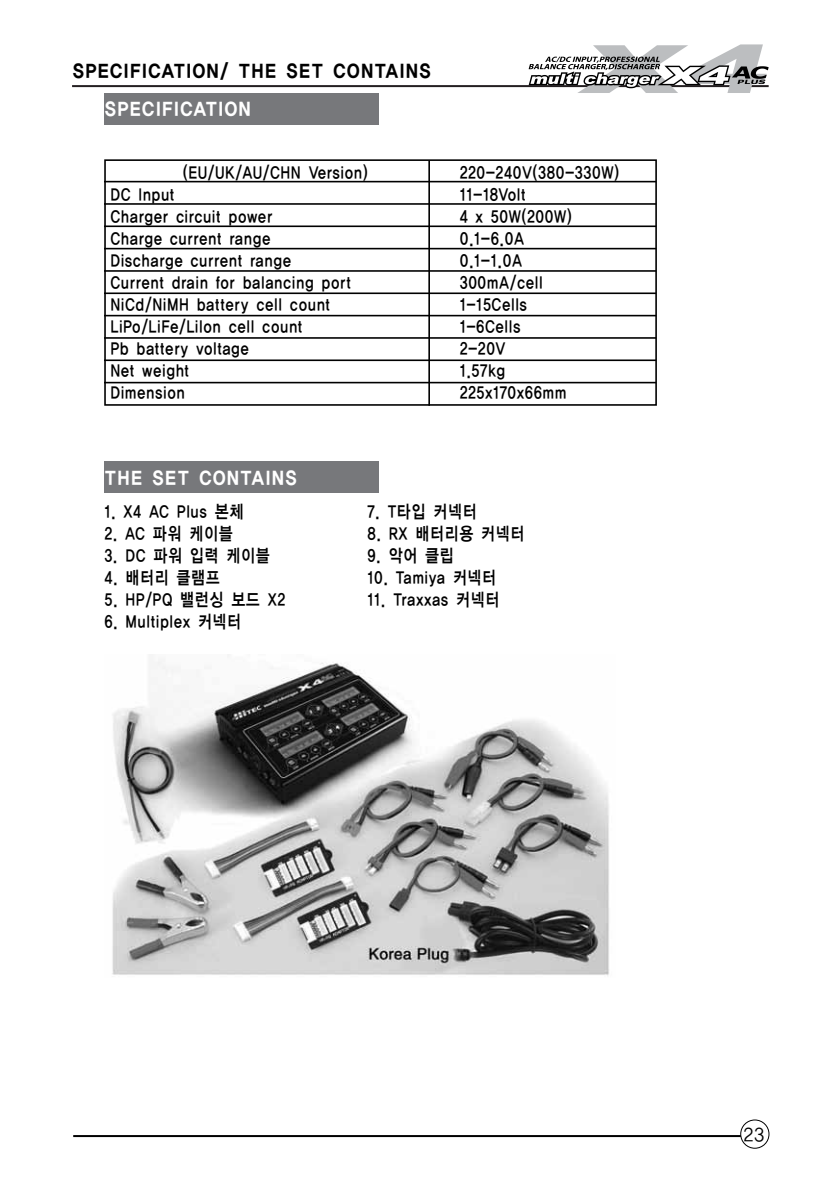
<style>
.page{position:relative;width:840px;height:1191px;background:#fff}
.page>*{position:absolute;margin:0;border:0;box-sizing:border-box;transform-origin:0 0}
.t1{font:20px "YDIYGO160 KS Cpc EUC H";color:#fff;scale:.9 1}
.t2{font:20px "YDIYGO160 KS Cpc EUC H";color:#000;scale:.9 1}
.t3{font:20px "YDIYGO120 KS Cpc EUC H";color:#000;scale:.95 1}
.t4{font:18px/22px "YDIYGO140 KS Cpc EUC H";letter-spacing:-.01em;color:#000;scale:.82 1}
</style>
<div class="page">
<hr style="left:73px;top:1135px;width:667px;height:2px;background:#000">
<div style="left:739px;top:1119px;width:30px;height:29px;border:1px solid #000;border-radius:50%"></div>
<hr style="left:72px;top:85px;width:696px;height:2px;background:#241f21">
<svg style="left:528px;top:44px;width:240px;height:49px"></svg>
<div style="left:104px;top:159px;width:552px;height:247px;border:2px solid #000"></div>
<hr style="left:104px;top:181px;width:551px;height:1px;background:#000">
<hr style="left:104px;top:203px;width:551px;height:2px;background:#000">
<hr style="left:104px;top:225px;width:551px;height:2px;background:#000">
<hr style="left:104px;top:248px;width:551px;height:1px;background:#000">
<hr style="left:104px;top:270px;width:551px;height:2px;background:#000">
<hr style="left:104px;top:292px;width:551px;height:2px;background:#000">
<hr style="left:104px;top:315px;width:551px;height:1px;background:#000">
<hr style="left:104px;top:337px;width:551px;height:2px;background:#000">
<hr style="left:104px;top:359px;width:551px;height:2px;background:#000">
<hr style="left:104px;top:382px;width:551px;height:1px;background:#000">
<hr style="left:428px;top:161px;width:2px;height:245px;background:#000">
<div style="left:104px;top:93px;width:274px;height:32px;background:#77787b"></div>
<div style="left:104px;top:461px;width:274px;height:32px;background:#77787b"></div>
<img style="left:112px;top:654px;width:497px;height:322px">
<p class="t2" style="left:72px;top:60px;width:400px">SPECIFICATION/ THE SET CONTAINS</p>
<p class="t1" style="left:104px;top:99px;width:165px">SPECIFICATION</p>
<p class="t1" style="left:104px;top:100px;width:41px">목차</p>
<p class="t4" style="left:182px;top:162px;width:228px">(EU/UK/AU/CHN Version)</p>
<p class="t4" style="left:110px;top:184px;width:296px">DC Input<br>Charger circuit power<br>Charge current range<br>Discharge current range<br>Current drain for balancing port<br>NiCd/NiMH battery cell count<br>LiPo/LiFe/Lilon cell count<br>Pb battery voltage<br>Net weight<br>Dimension</p>
<p class="t1" style="left:104px;top:467px;width:216px">THE SET CONTAINS</p>
<p class="t1" style="left:104px;top:469px;width:41px">목차</p>
<p class="t4" style="left:459px;top:162px;width:197px">220-240V(380-330W)<br>11-18Volt<br>4 x 50W(200W)<br>0.1-6.0A<br>0.1-1.0A<br>300mA/cell<br>1-15Cells<br>1-6Cells<br>2-20V<br>1.57kg<br>225x170x66mm</p>
<p class="t4" style="left:104px;top:501px;width:172px">1. X4 AC Plus 본체</p>
<p class="t4" style="left:104px;top:523px;width:159px">2. AC 파워 케이블</p>
<p class="t4" style="left:104px;top:545px;width:204px">3. DC 파워 입력 케이블</p>
<p class="t4" style="left:104px;top:567px;width:143px">4. 배터리 클램프</p>
<p class="t4" style="left:104px;top:589px;width:223px">5. HP/PQ 밸런싱 보드 X2</p>
<p class="t4" style="left:104px;top:611px;width:169px">6. Multiplex 커넥터</p>
<p class="t4" style="left:367px;top:501px;width:135px">7. T타입 커넥터</p>
<p class="t4" style="left:367px;top:523px;width:194px">8. RX 배터리용 커넥터</p>
<p class="t4" style="left:367px;top:545px;width:108px">9. 악어 클립</p>
<p class="t4" style="left:367px;top:567px;width:159px">10. Tamiya 커넥터</p>
<p class="t4" style="left:367px;top:589px;width:163px">11. Traxxas 커넥터</p>
<p class="t3" style="left:742px;top:1125px;width:24px">23</p>
</div>
